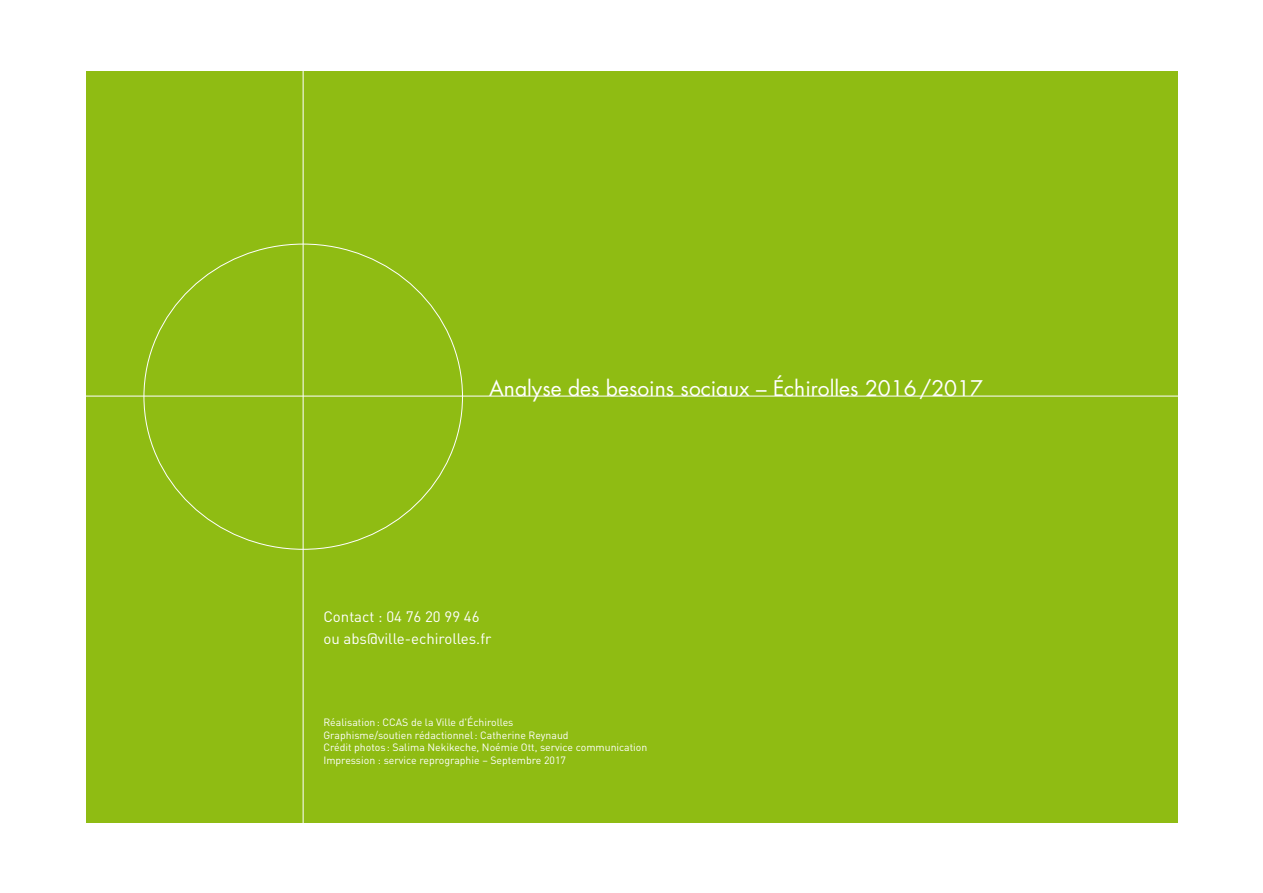
<style>
.page{position:relative;width:1263px;height:893px;background:#fff}
.page>*{position:absolute;margin:0;border:0;box-sizing:border-box;transform-origin:0 0}
.t1{font:21px "Futura";color:#fff}
.t2{font:15px/21.6px "DIN";color:#fff}
.t3{font:10.5px/12.6px "DIN";color:#fff}
</style>
<div class="page">
<div style="left:86px;top:71px;width:1092px;height:752px;background:#8fbc13"></div>
<hr style="left:85px;top:396px;width:1110px;height:1px;background:#fff">
<hr style="left:303px;top:71px;width:1px;height:762px;background:#fff">
<h1 class="t1" style="left:489px;top:375px;width:495px">analyse des besoins sociaux – échirolles 2016/2017</h1>
<h2 class="t2" style="left:323px;top:606px;width:169px">Contact : 04 76 20 99 46 ou abs@ville-echirolles.fr</h2>
<p class="t3" style="left:323px;top:716px;width:325px">Réalisation: CCAS de la Ville d'échirolles<br>Graphisme/soutien rédactionnel: Catherine Reynaud<br>Crédit photos : Salima Nekikeche, Noémie Ott, service communication Impression : service reprographie – Septembre 2017</p>
</div>
